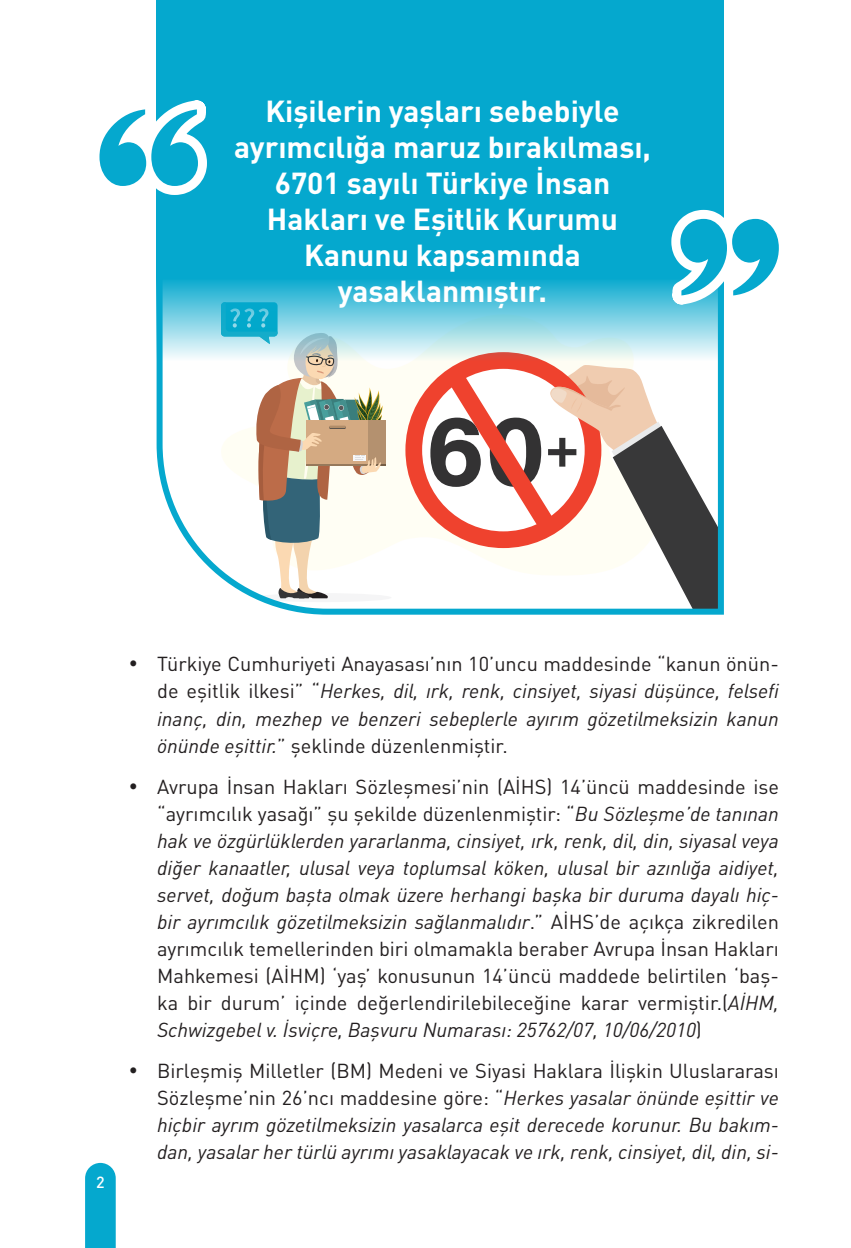
<style>
.page{position:relative;width:851px;height:1248px;background:#fff}
.page>*{position:absolute;margin:0;border:0;box-sizing:border-box;transform-origin:0 0}
.t1{font:700 30px/36px "DIN Pro";color:#fff;text-align:center}
.t2{font:italic 20px/27px "DIN Pro";color:#231f20;text-align:justify}
.t3{font:500 16px "DIN Pro";color:#fff}
.s1{font-style:normal}
</style>
<div class="page">
<svg style="left:156px;top:315px;width:568px;height:300px"></svg>
<svg style="left:156px;top:0;width:567px;height:369px;background:#26b1d2"></svg>
<svg style="left:99px;top:89px;width:123px;height:120px"></svg>
<svg style="left:656px;top:196px;width:123px;height:119px"></svg>
<svg style="left:85px;top:1162px;width:31px;height:85px;background:#14add0"></svg>
<h1 class="t1" style="left:234px;top:89px;width:418px">Kişilerin yaşları sebebiyle ayrımcılığa maruz bırakılması,<br>6701 sayılı Türkiye İnsan<br>Hakları ve Eşitlik Kurumu<br>Kanunu kapsamında yasaklanmıştır.</h1>
<p class="t3" style="left:96px;top:1169px;width:10px">2</p>
<p class="t2" style="left:157px;top:648px;width:623px;text-indent:-28px">• <span class="s1">Türkiye Cumhuriyeti Anayasası’nın 10’uncu maddesinde “kanun önün&shy;de eşitlik ilkesi” “</span>Herkes, dil, ırk, renk, cinsiyet, siyasi düşünce, felsefi inanç, din, mezhep ve benzeri sebeplerle ayırım gözetilmeksizin kanun önünde eşittir.<span class="s1">” şeklinde düzenlenmiştir.</span></p>
<p class="t2" style="left:157px;top:771px;width:623px;text-indent:-28px">• <span class="s1">Avrupa İnsan Hakları Sözleşmesi’nin (AİHS) 14’üncü maddesinde ise “ayrımcılık yasağı” şu şekilde düzenlenmiştir: “</span>Bu Sözleşme’de tanınan hak ve özgürlüklerden yararlanma, cinsiyet, ırk, renk, dil, din, siyasal veya diğer kanaatler, ulusal veya toplumsal köken, ulusal bir azınlığa aidiyet, servet, doğum başta olmak üzere herhangi başka bir duruma dayalı hiç&shy;bir ayrımcılık gözetilmeksizin sağlanmalıdır<span class="s1">.” AİHS’de açıkça zikredilen ayrımcılık temellerinden biri olmamakla beraber Avrupa İnsan Hakları Mahkemesi (AİHM) ‘yaş’ konusunun 14’üncü maddede belirtilen ‘baş&shy;ka bir durum’ içinde değerlendirilebileceğine karar vermiştir.(</span>AİHM, Schwizgebel v. İsviçre, Başvuru Numarası: 25762/07, 10/06/2010<span class="s1">)</span></p>
<p class="t2" style="left:157px;top:1055px;width:623px;text-indent:-28px">• <span class="s1">Birleşmiş Milletler (BM) Medeni ve Siyasi Haklara İlişkin Uluslararası Sözleşme’nin 26’ncı maddesine göre: “</span>Herkes yasalar önünde eşittir ve hiçbir ayrım gözetilmeksizin yasalarca eşit derecede korunur. Bu bakım&shy;dan, yasalar her türlü ayrımı yasaklayacak ve ırk, renk, cinsiyet, dil, din, si-</p>
</div>
